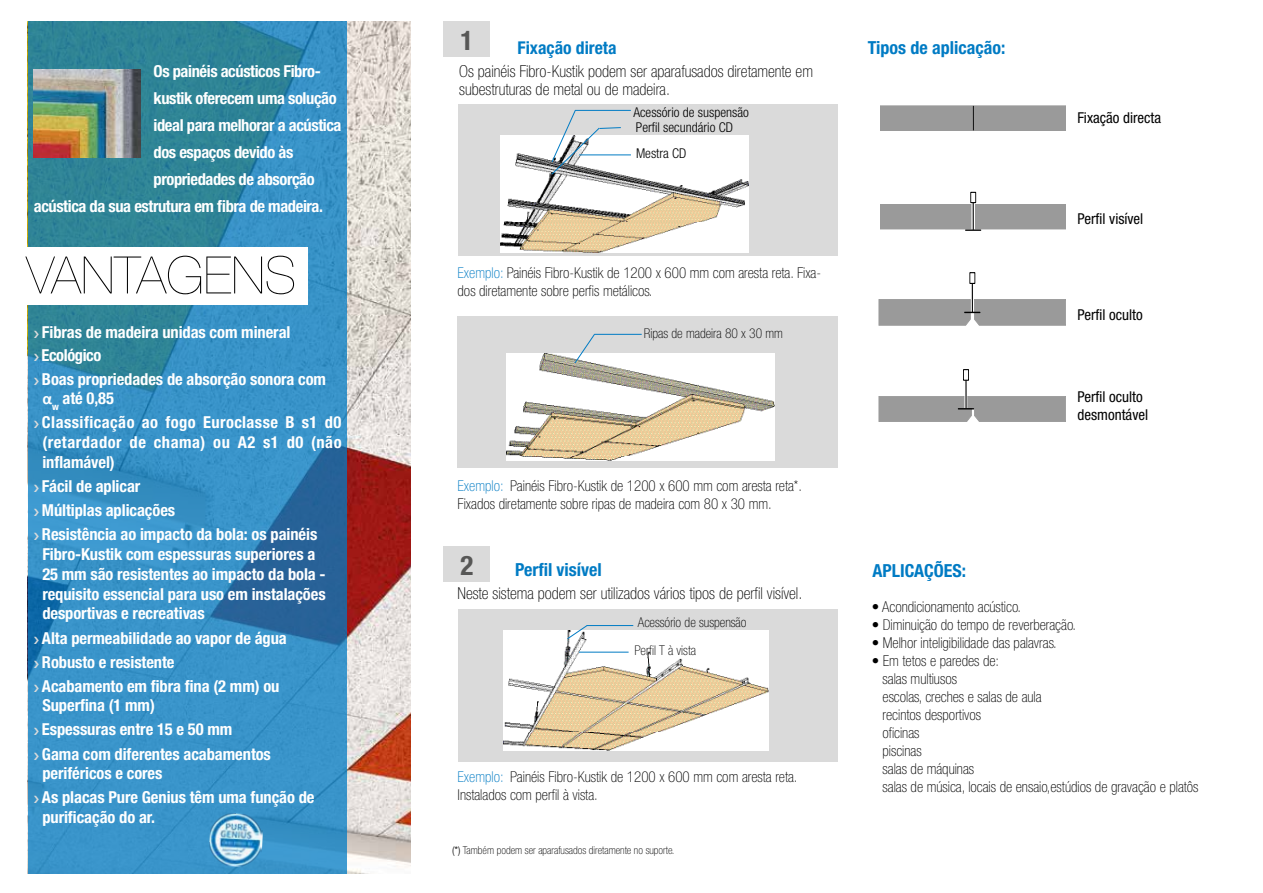
<style>
.page{position:relative;width:1263px;height:893px;background:#fff}
.page>*{position:absolute;margin:0;border:0;box-sizing:border-box;transform-origin:0 0}
.t1{font:200 51.75px "Helvetica Neue LT Std";color:#000}
.t2{font:700 condensed 27px "Helvetica Neue LT Std";color:#575756}
.t3{font:700 condensed 18px "Helvetica Neue LT Std";color:#007bc4}
.t4{font:700 condensed 17.7px "Helvetica Neue LT Std";color:#007bc4}
.t5{font:700 condensed 16.5px/24px "Helvetica Neue LT Std";letter-spacing:-.005em;color:#fff}
.t6{font:700 condensed 16.5px "Helvetica Neue LT Std";letter-spacing:-.025em;color:#fff}
.t7{font:100 condensed 16.5px/18px "Helvetica Neue LT Std";color:#000}
.t8{font:100 condensed 15px/18px "Helvetica Neue LT Std";color:#000}
.t9{font:condensed 15px/18px "Helvetica Neue LT Std";color:#000}
.t10{font:100 condensed 13.5px "Helvetica Neue LT Std";color:#000}
.t11{font:300 condensed 13.5px/14.5px "Helvetica Neue LT Std";color:#000}
.t12{font:100 condensed 10.95px "Helvetica Neue LT Std";color:#000}
.s1{font-family:"Calibri";font-stretch:normal}
.s2{color:#007bc4}
.s3{font-weight:300}
</style>
<div class="page">
<div style="left:458px;top:105px;width:380px;height:151px;background:#dadada"></div>
<div style="left:458px;top:316px;width:380px;height:152px;background:#dadada"></div>
<img style="left:347px;top:21px;width:63px;height:853px">
<svg style="left:28px;top:21px;width:319px;height:853px;background:#348bb9"></svg>
<img style="left:501px;top:136px;width:247px;height:116px">
<hr style="left:575px;top:110px;width:56px;height:1px;background:#007bc4">
<hr style="left:579px;top:155px;width:52px;height:1px;background:#007bc4">
<svg style="left:551px;top:109px;width:71px;height:66px"></svg>
<img style="left:506px;top:354px;width:268px;height:107px">
<svg style="left:574px;top:333px;width:22px;height:31px"></svg>
<hr style="left:594px;top:334px;width:48px;height:1px;background:#007bc4">
<div style="left:444px;top:546px;width:46px;height:35px;background:#dadada"></div>
<div style="left:444px;top:21px;width:46px;height:35px;background:#dadada"></div>
<div style="left:458px;top:609px;width:380px;height:152px;background:#dadada"></div>
<img style="left:503px;top:631px;width:266px;height:119px">
<svg style="left:566px;top:625px;width:22px;height:15px"></svg>
<hr style="left:587px;top:625px;width:46px;height:1px;background:#007bc4">
<hr style="left:579px;top:652px;width:50px;height:1px;background:#007bc4">
<div style="left:880px;top:106px;width:186px;height:24px;background:#9a9a9a"></div>
<svg style="left:973px;top:106px;width:1px;height:24px"></svg>
<div style="left:880px;top:205px;width:91px;height:24px;background:#9a9a9a"></div>
<div style="left:975px;top:205px;width:90px;height:24px;background:#9a9a9a"></div>
<svg style="left:965px;top:230px;width:16px;height:1px"></svg>
<hr style="left:972px;top:202px;width:2px;height:28px;background:#000">
<div style="left:970px;top:192px;width:6px;height:11px;border:1px solid #000"></div>
<svg style="left:879px;top:283px;width:187px;height:42px"></svg>
<hr style="left:965px;top:380px;width:2px;height:28px;background:#000">
<div style="left:963px;top:369px;width:6px;height:12px;border:1px solid #000"></div>
<div style="left:879px;top:396px;width:187px;height:25px;background:#9a9a9a"></div>
<div style="left:0;top:248px;width:308px;height:57px;background:#fff"></div>
<img style="left:34px;top:69px;width:106px;height:89px">
<img style="left:208px;top:812px;width:56px;height:56px">
<svg style="left:34px;top:331px;width:5px;height:7px"></svg>
<svg style="left:34px;top:353px;width:5px;height:8px"></svg>
<svg style="left:34px;top:377px;width:5px;height:8px"></svg>
<svg style="left:34px;top:421px;width:5px;height:7px"></svg>
<svg style="left:34px;top:485px;width:5px;height:7px"></svg>
<svg style="left:34px;top:509px;width:5px;height:7px"></svg>
<svg style="left:34px;top:533px;width:5px;height:7px"></svg>
<svg style="left:34px;top:636px;width:5px;height:7px"></svg>
<svg style="left:34px;top:660px;width:5px;height:8px"></svg>
<svg style="left:34px;top:684px;width:5px;height:8px"></svg>
<svg style="left:34px;top:728px;width:5px;height:7px"></svg>
<svg style="left:34px;top:752px;width:5px;height:7px"></svg>
<svg style="left:34px;top:796px;width:5px;height:7px"></svg>
<p class="t6" style="left:154px;top:61px;width:169px">Os painéis acústicos Fibro-</p>
<p class="t6" style="left:154px;top:88px;width:185px">kustik oferecem uma solução</p>
<p class="t6" style="left:154px;top:115px;width:189px">ideal para melhorar a acústica</p>
<p class="t6" style="left:154px;top:142px;width:141px">dos espaços devido às</p>
<p class="t6" style="left:154px;top:169px;width:163px">propriedades de absorção</p>
<p class="t6" style="left:34px;top:196px;width:291px">acústica da sua estrutura em fibra de madeira.</p>
<h1 class="t1" style="left:26px;top:245px;width:272px">VANTAGENS</h1>
<p class="t5" style="left:42px;top:321px;width:250px;line-height:22.2px">Fibras de madeira unidas com mineral<br>Ecológico</p>
<p class="t5" style="left:42px;top:369px;width:286px;line-height:19.8px">Boas propriedades de absorção sonora com <span class="s1">α</span><sub>w</sub> até 0,85</p>
<p class="t5" style="left:42px;top:412px;width:301px;line-height:19.8px;text-align:justify">Classificação ao fogo Euroclasse B s1 d0 (retardador de chama) ou A2 s1 d0 (não inflamável)</p>
<p class="t5" style="left:42px;top:474px;width:277px">Fácil de aplicar<br>Múltiplas aplicações<br>Resistência ao impacto da bola: os painéis</p>
<p class="t5" style="left:42px;top:544px;width:285px;line-height:19.8px">Fibro-Kustik com espessuras superiores a 25 mm são resistentes ao impacto da bola - requisito essencial para uso em instalações desportivas e recreativas</p>
<p class="t5" style="left:42px;top:625px;width:246px">Alta permeabilidade ao vapor de água<br>Robusto e resistente<br>Acabamento em fibra fina (2 mm) ou</p>
<p class="t5" style="left:42px;top:693px;width:230px">Superfina (1 mm)<br>Espessuras entre 15 e 50 mm<br>Gama com diferentes acabamentos</p>
<p class="t5" style="left:42px;top:761px;width:274px">periféricos e cores<br>As placas Pure Genius têm uma função de</p>
<p class="t5" style="left:42px;top:805px;width:114px">purificação do ar.</p>
<h2 class="t2" style="left:460px;top:24px;width:14px">1</h2>
<p class="t4" style="left:517px;top:37px;width:101px">Fixação direta</p>
<p class="t7" style="left:459px;top:62px;width:355px">Os painéis Fibro-Kustik podem ser aparafusados diretamente em subestruturas de metal ou de madeira.</p>
<p class="t11" style="left:633px;top:105px;width:117px">Acessório de suspensão<br>Perfil secundário CD</p>
<p class="t11" style="left:636px;top:146px;width:52px">Mestra CD</p>
<p class="t8" style="left:458px;top:263px;width:365px"><span class="s2">Exemplo:</span> Painéis Fibro-Kustik de 1200 x 600 mm com aresta reta. Fixa&shy;dos diretamente sobre perfis metálicos.</p>
<p class="t10" style="left:644px;top:326px;width:141px">Ripas de madeira 80 x 30 mm</p>
<p class="t8" style="left:458px;top:476px;width:346px"><span class="s2">Exemplo:</span> Painéis Fibro-Kustik de 1200 x 600 mm com aresta reta*.<br>Fixados diretamente sobre ripas de madeira com 80 x 30 mm.</p>
<h2 class="t2" style="left:460px;top:549px;width:14px">2</h2>
<p class="t3" style="left:515px;top:559px;width:88px">Perfil visível</p>
<p class="t7" style="left:457px;top:584px;width:346px">Neste sistema podem ser utilizados vários tipos de perfil visível.</p>
<p class="t10" style="left:638px;top:615px;width:110px">Acessório de suspensão</p>
<p class="t10" style="left:634px;top:643px;width:63px">Perfil T à vista</p>
<p class="t8" style="left:458px;top:767px;width:341px"><span class="s2">Exemplo:</span> Painéis Fibro-Kustik de 1200 x 600 mm com aresta reta.<br>Instalados com perfil à vista.</p>
<p class="t12" style="left:452px;top:844px;width:224px"><span class="s3">(*)</span> Também podem ser aparafusados diretamente no suporte.</p>
<p class="t3" style="left:868px;top:37px;width:139px">Tipos de aplicação:</p>
<p class="t3" style="left:872px;top:559px;width:95px">APLICAÇÕES:</p>
<p class="t9" style="left:1077px;top:109px;width:85px">Fixação directa</p>
<p class="t9" style="left:1077px;top:209px;width:67px">Perfil visível</p>
<p class="t9" style="left:1077px;top:305px;width:67px">Perfil oculto</p>
<p class="t9" style="left:1077px;top:388px;width:72px">Perfil oculto desmontável</p>
<p class="t8" style="left:872px;top:598px;width:151px">• Acondicionamento acústico.</p>
<p class="t8" style="left:872px;top:616px;width:206px">• Diminuição do tempo de reverberação.</p>
<p class="t8" style="left:872px;top:634px;width:186px">• Melhor inteligibilidade das palavras.</p>
<p class="t8" style="left:882px;top:652px;width:317px;text-indent:-11px">• Em tetos e paredes de:<br>salas multiusos<br>escolas, creches e salas de aula<br>recintos desportivos<br>oficinas<br>piscinas<br>salas de máquinas<br>salas de música, locais de ensaio,estúdios de gravação e platôs</p>
</div>
